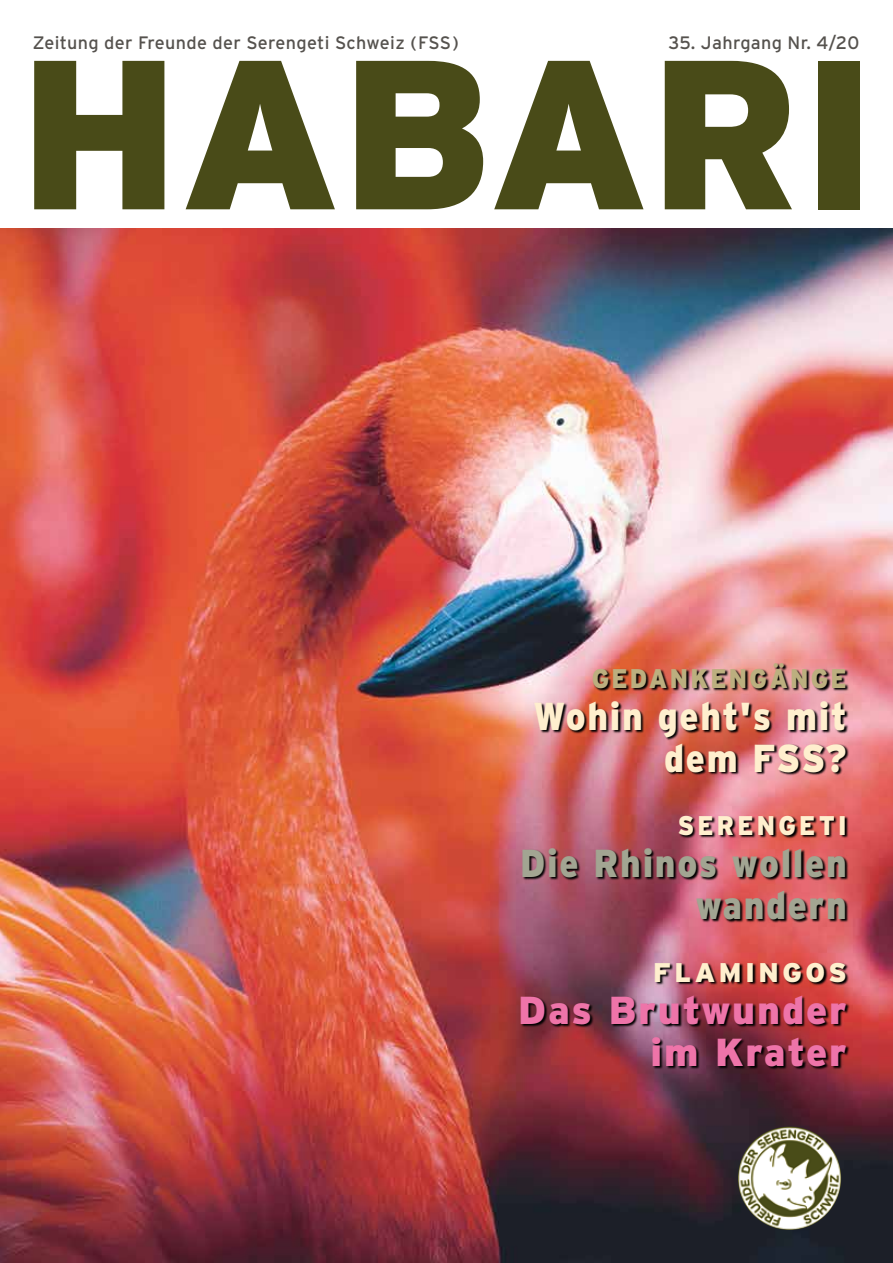
<style>
.page{position:relative;width:893px;height:1263px;background:#fff}
.page>*{position:absolute;margin:0;border:0;box-sizing:border-box;transform-origin:0 0}
.t1{font:900 212.1px "Interstate";color:#494b18}
.t2{font:900 39px/42px "Interstate";letter-spacing:.05em;color:#a2a592;text-align:right;scale:.9 1}
.t3{font:900 39px/42px "Interstate";letter-spacing:.05em;color:#ffefce;text-align:right;scale:.9 1}
.t4{font:900 39px/42px "Interstate";letter-spacing:.05em;color:#ee74a9;text-align:right}
.t5{font:900 27px "Interstate";letter-spacing:.095em;color:#bcaf7f;scale:.9 1}
.t6{font:900 27px "Interstate";letter-spacing:.135em;color:#ffefce;scale:.9 1}
.t7{font:900 27px "Interstate";letter-spacing:.135em;color:#ffefce}
.t8{font:18px "Interstate";letter-spacing:.02em;color:#55524e}
</style>
<div class="page">
<img style="left:0;top:229px;width:893px;height:1034px">
<img style="left:738px;top:1126px;width:103px;height:104px">
<img style="left:521px;top:663px;width:329px;height:407px">
<p class="t8" style="left:33px;top:33px;width:428px">Zeitung der Freunde der Serengeti Schweiz (FSS)</p>
<p class="t8" style="left:669px;top:33px;width:192px">35. Jahrgang Nr. 4/20</p>
<h1 class="t1" style="left:19px;top:13px;width:858px">HABARI</h1>
<h3 class="t5" style="left:592px;top:663px;width:285px">GEDANKENGÄNGE</h3>
<h2 class="t3" style="left:533px;top:694px;width:350px">Wohin geht's mit dem FSS?</h2>
<h3 class="t6" style="left:678px;top:810px;width:189px">SERENGETI</h3>
<h2 class="t2" style="left:520px;top:841px;width:364px">Die Rhinos wollen wandern</h2>
<h3 class="t7" style="left:653px;top:957px;width:195px">FLAMINGOS</h3>
<h2 class="t4" style="left:518px;top:988px;width:330px">Das Brutwunder im Krater</h2>
</div>
